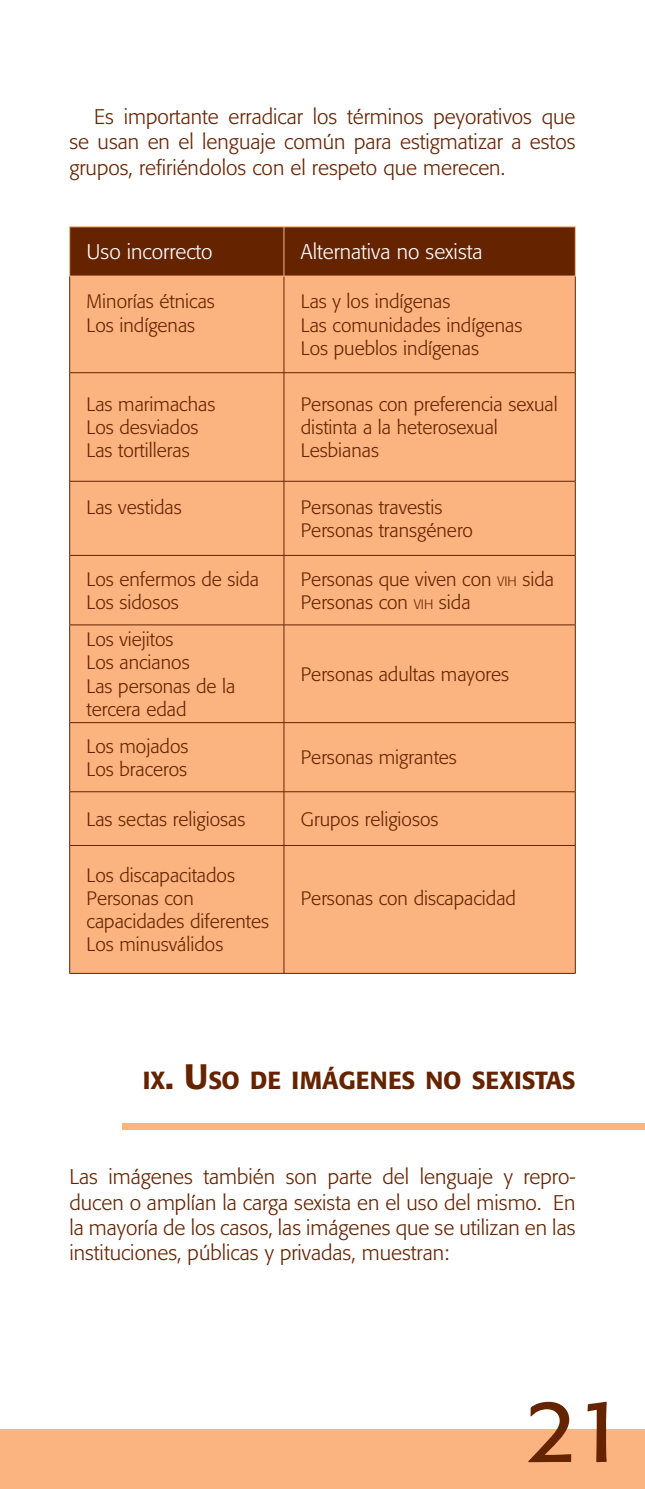
<style>
.page{position:relative;width:645px;height:1489px;background:#fff}
.page>*{position:absolute;margin:0;border:0;box-sizing:border-box;transform-origin:0 0}
.t1{font:87.5px "Formata";color:#652300}
.t2{font:500 24.5px "Formata";color:#652300}
.t3{font:300 21px/25.2px "Formata";color:#652300;text-align:justify}
.t4{font:300 21px "Formata";color:#fff}
.t5{font:300 19.25px/23.1px "Formata";color:#652300}
.s1{font-size:13.47px}
.s2{font-size:35px}
</style>
<div class="page">
<div style="left:0;top:1429px;width:645px;height:59px;background:#fbb480"></div>
<div style="left:70px;top:227px;width:505px;height:49px;background:#652300"></div>
<div style="left:70px;top:277px;width:505px;height:696px;background:#fbb480"></div>
<hr style="left:69px;top:276px;width:1px;height:96px;background:#652300">
<hr style="left:284px;top:276px;width:1px;height:96px;background:#652300">
<hr style="left:575px;top:276px;width:1px;height:96px;background:#652300">
<hr style="left:69px;top:373px;width:1px;height:108px;background:#652300">
<hr style="left:69px;top:481px;width:1px;height:74px;background:#652300">
<hr style="left:69px;top:555px;width:1px;height:69px;background:#652300">
<hr style="left:69px;top:372px;width:215px;height:1px;background:#652300">
<hr style="left:284px;top:372px;width:291px;height:1px;background:#652300">
<hr style="left:284px;top:373px;width:1px;height:108px;background:#652300">
<hr style="left:575px;top:373px;width:1px;height:108px;background:#652300">
<hr style="left:284px;top:481px;width:1px;height:74px;background:#652300">
<hr style="left:575px;top:481px;width:1px;height:74px;background:#652300">
<hr style="left:284px;top:555px;width:1px;height:69px;background:#652300">
<hr style="left:575px;top:555px;width:1px;height:69px;background:#652300">
<hr style="left:69px;top:481px;width:215px;height:1px;background:#652300">
<hr style="left:284px;top:481px;width:291px;height:1px;background:#652300">
<hr style="left:69px;top:555px;width:215px;height:1px;background:#652300">
<hr style="left:284px;top:555px;width:291px;height:1px;background:#652300">
<hr style="left:69px;top:625px;width:1px;height:97px;background:#652300">
<hr style="left:69px;top:624px;width:215px;height:1px;background:#652300">
<hr style="left:284px;top:624px;width:291px;height:1px;background:#652300">
<hr style="left:284px;top:625px;width:1px;height:97px;background:#652300">
<hr style="left:575px;top:625px;width:1px;height:97px;background:#652300">
<hr style="left:69px;top:722px;width:1px;height:69px;background:#652300">
<hr style="left:69px;top:792px;width:1px;height:53px;background:#652300">
<hr style="left:69px;top:845px;width:1px;height:128px;background:#652300">
<hr style="left:69px;top:722px;width:215px;height:1px;background:#652300">
<hr style="left:284px;top:722px;width:291px;height:1px;background:#652300">
<hr style="left:284px;top:722px;width:1px;height:69px;background:#652300">
<hr style="left:575px;top:722px;width:1px;height:69px;background:#652300">
<hr style="left:284px;top:792px;width:1px;height:53px;background:#652300">
<hr style="left:575px;top:792px;width:1px;height:53px;background:#652300">
<hr style="left:284px;top:845px;width:1px;height:128px;background:#652300">
<hr style="left:575px;top:845px;width:1px;height:128px;background:#652300">
<hr style="left:69px;top:791px;width:215px;height:1px;background:#652300">
<hr style="left:284px;top:791px;width:291px;height:1px;background:#652300">
<hr style="left:69px;top:845px;width:215px;height:1px;background:#652300">
<hr style="left:284px;top:845px;width:291px;height:1px;background:#652300">
<hr style="left:69px;top:973px;width:215px;height:1px;background:#652300">
<hr style="left:284px;top:973px;width:291px;height:1px;background:#652300">
<hr style="left:69px;top:227px;width:1px;height:49px;background:#fbb480">
<hr style="left:69px;top:226px;width:215px;height:1px;background:#fbb480">
<hr style="left:284px;top:226px;width:291px;height:1px;background:#fbb480">
<hr style="left:284px;top:227px;width:1px;height:49px;background:#fbb480">
<hr style="left:575px;top:227px;width:1px;height:49px;background:#fbb480">
<hr style="left:69px;top:276px;width:215px;height:1px;background:#fbb480">
<hr style="left:284px;top:276px;width:291px;height:1px;background:#fbb480">
<div style="left:122px;top:1123px;width:523px;height:6px;background:#fbb480"></div>
<p class="t3" style="left:69px;top:104px;width:507px;text-indent:25px">Es importante erradicar los términos peyorativos que se usan en el lenguaje común para estigmatizar a estos grupos, refiriéndolos con el respeto que merecen.</p>
<p class="t4" style="left:87px;top:240px;width:128px">Uso incorrecto</p>
<p class="t4" style="left:301px;top:240px;width:183px">Alternativa no sexista</p>
<p class="t5" style="left:87px;top:290px;width:130px">Minorías étnicas<br>Los indígenas</p>
<p class="t5" style="left:301px;top:290px;width:223px">Las y los indígenas<br>Las comunidades indígenas<br>Los pueblos indígenas</p>
<p class="t5" style="left:87px;top:393px;width:130px">Las marimachas<br>Los desviados<br>Las tortilleras</p>
<p class="t5" style="left:301px;top:393px;width:258px">Personas con preferencia sexual distinta a la heterosexual<br>Lesbianas</p>
<p class="t5" style="left:87px;top:496px;width:97px">Las vestidas</p>
<p class="t5" style="left:301px;top:496px;width:174px">Personas travestis<br>Personas transgénero</p>
<p class="t5" style="left:87px;top:567px;width:174px">Los enfermos de sida<br>Los sidosos</p>
<p class="t5" style="left:301px;top:567px;width:255px">Personas que viven con <span class="s1">vih</span> sida<br>Personas con <span class="s1">vih</span> sida</p>
<p class="t5" style="left:87px;top:628px;width:150px">Los viejitos<br>Los ancianos<br>Las personas de la tercera edad</p>
<p class="t5" style="left:301px;top:662px;width:210px">Personas adultas mayores</p>
<p class="t5" style="left:87px;top:734px;width:103px">Los mojados<br>Los braceros</p>
<p class="t5" style="left:301px;top:746px;width:158px">Personas migrantes</p>
<p class="t5" style="left:87px;top:807px;width:160px">Las sectas religiosas</p>
<p class="t5" style="left:301px;top:807px;width:139px">Grupos religiosos</p>
<p class="t5" style="left:87px;top:863px;width:184px">Los discapacitados<br>Personas con capacidades diferentes<br>Los minusválidos</p>
<p class="t5" style="left:301px;top:886px;width:217px">Personas con discapacidad</p>
<p class="t2" style="left:143px;top:1065px;width:434px">IX<span class="s2">. U</span>SO DE IMÁGENES NO SEXISTAS</p>
<p class="t3" style="left:69px;top:1164px;width:508px">Las imágenes también son parte del lenguaje y repro&shy;ducen o amplían la carga sexista en el uso del mismo. En la mayoría de los casos, las imágenes que se utilizan en las instituciones, públicas y privadas, muestran:</p>
<h1 class="t1" style="left:525px;top:1377px;width:102px">21</h1>
</div>
